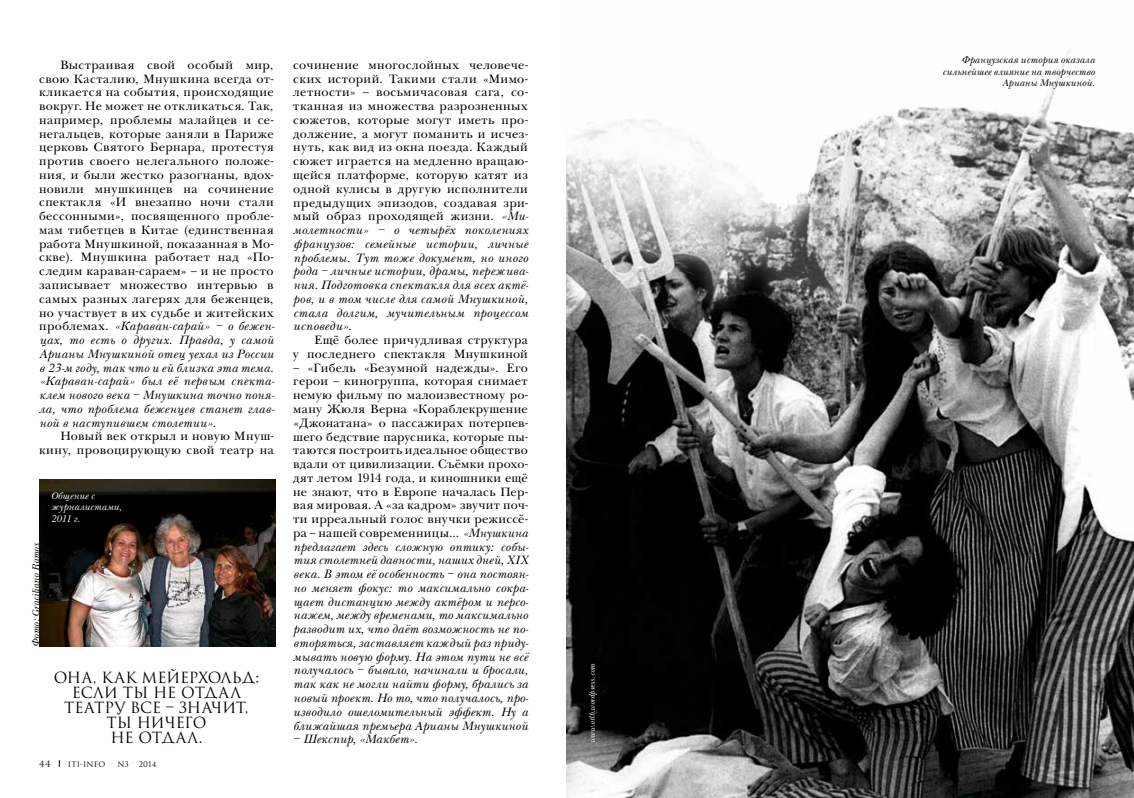
<style>
.page{position:relative;width:1134px;height:798px;background:#fff}
.page>*{position:absolute;margin:0;border:0;box-sizing:border-box;transform-origin:0 0}
.t1{font:15px "Romul C";letter-spacing:-.025em;color:#000}
.t2{font:12.5px/13.8px "New Baskerville C";letter-spacing:.03em;color:#000;text-align:justify}
.t3{font:italic 12.5px/13.8px "New Baskerville C";letter-spacing:.015em;color:#000;text-align:justify}
.t4{font:italic 10px/11.2px "New Baskerville C";letter-spacing:.02em;color:#000;text-align:right}
.t5{font:italic 10px/11.2px "New Baskerville C";letter-spacing:.025em;color:#fff}
.t6{font:8.75px "Romul C";color:#000}
.t7{font:italic 8.12px "New Baskerville C";color:#fff}
.t8{font:7.5px "Romul C";letter-spacing:.015em;color:#000}
.s1{font-style:italic}
.s2{font-style:normal}
</style>
<div class="page">
<img style="left:567px;top:49px;width:567px;height:748px">
<img style="left:39px;top:479px;width:236px;height:166px">
<p class="t2" style="left:39px;top:58px;width:236px;text-indent:21px">Выстраивая свой особый мир, свою Касталию, Мнушкина всегда от&shy;кликается на события, происходящие вокруг. Не может не откликаться. Так, например, проблемы малайцев и се&shy;негальцев, которые заняли в Париже церковь Святого Бернара, протестуя против своего нелегального положе&shy;ния, и были жестко разогнаны, вдох&shy;новили мнушкинцев на сочинение спектакля «И внезапно ночи стали бессонными», посвященного пробле&shy;мам тибетцев в Китае (единственная работа Мнушкиной, показанная в Мо&shy;скве). Мнушкина работает над «По&shy;следим караван-сараем» – и не просто записывает множество интервью в самых разных лагерях для беженцев, но участвует в их судьбе и житейских проблемах. <span class="s1">«Караван-сарай» – о бежен&shy;цах, то есть о других. Правда, у самой Арианы Мнушкиной отец уехал из России в 23-м году, так что и ей близка эта тема. «Караван-сарай» был её первым спекта&shy;клем нового века – Мнушкина точно поня&shy;ла, что проблема беженцев станет глав&shy;ной в наступившем столетии».</span></p>
<p class="t2" style="left:39px;top:429px;width:236px;text-align:right">Новый век открыл и новую Мнуш&shy;кину, провоцирующую свой театр на</p>
<p class="t4" style="left:30px;top:646px;width:105px;rotate:-90deg">Фото: Graciliano Ramos</p>
<p class="t5" style="left:51px;top:490px;width:72px">Общение с журналистами,<br>2011 г.</p>
<p class="t1" style="left:54px;top:668px;width:61px">Она, как</p>
<p class="t1" style="left:141px;top:668px;width:119px">Мейерхольд:</p>
<p class="t1" style="left:72px;top:683px;width:171px">если ты не отдал</p>
<p class="t1" style="left:64px;top:698px;width:186px">театру все – значит,</p>
<p class="t1" style="left:106px;top:713px;width:102px">ты ничего</p>
<p class="t1" style="left:110px;top:728px;width:94px">не отдал.</p>
<p class="t6" style="left:39px;top:758px;width:13px">44</p>
<p class="t8" style="left:68px;top:759px;width:39px">ITI-INFO</p>
<p class="t8" style="left:117px;top:759px;width:13px">N3</p>
<p class="t8" style="left:139px;top:759px;width:19px">2014</p>
<p class="t2" style="left:293px;top:58px;width:237px">сочинение многослойных человече&shy;ских историй. Такими стали «Мимо&shy;летности» – восьмичасовая сага, со&shy;тканная из множества разрозненных сюжетов, которые могут иметь про&shy;должение, а могут поманить и исчез&shy;нуть, как вид из окна поезда. Каждый сюжет играется на медленно вращаю&shy;щейся платформе, которую катят из одной кулисы в другую исполнители предыдущих эпизодов, создавая зри&shy;мый образ проходящей жизни. <span class="s1">«Ми&shy;молетности» – о четырёх поколениях французов: семейные истории, личные проблемы. Тут тоже документ, но иного рода – личные истории, драмы, пережива&shy;ния. Подготовка спектакля для всех актё&shy;ров, и в том числе для самой Мнушкиной, стала долгим, мучительным процессом исповеди».</span></p>
<p class="t2" style="left:293px;top:333px;width:236px;text-align:right">Ещё более причудливая структура<br>у последнего спектакля Мнушкиной</p>
<p class="t3" style="left:293px;top:361px;width:236px"><span class="s2">– «Гибель «Безумной надежды». Его герои – киногруппа, которая снимает немую фильму по малоизвестному ро&shy;ману Жюля Верна «Кораблекрушение «Джонатана» о пассажирах потерпев&shy;шего бедствие парусника, которые пы&shy;таются построить идеальное общество вдали от цивилизации. Съёмки прохо&shy;дят летом 1914 года, и киношники ещё не знают, что в Европе началась Пер&shy;вая мировая. А «за кадром» звучит поч&shy;ти ирреальный голос внучки режиссё&shy;ра – нашей современницы…</span> «Мнушкина предлагает здесь сложную оптику: собы&shy;тия столетней давности, наших дней, XIX века. В этом её особенность – она постоян&shy;но меняет фокус: то максимально сокра&shy;щает дистанцию между актёром и персо&shy;нажем, между временами, то максимально разводит их, что даёт возможность не по&shy;вторяться, заставляет каждый раз приду&shy;мывать новую форму. На этом пути не всё получалось – бывало, начинали и бросали, так как не могли найти форму, брались за новый проект. Но то, что получалось, про&shy;изводило ошеломительный эффект. Ну а ближайшая премьера Арианы Мнушкиной</p>
<p class="t3" style="left:293px;top:732px;width:126px">– Шекспир, «Макбет».</p>
<p class="t7" style="left:587px;top:742px;width:81px;rotate:-90deg">www.otlb.wordpress.com</p>
<p class="t4" style="left:943px;top:55px;width:154px">Французская история оказала сильнейшее влияние на творчество<br>Арианы Мнушкиной.</p>
</div>
